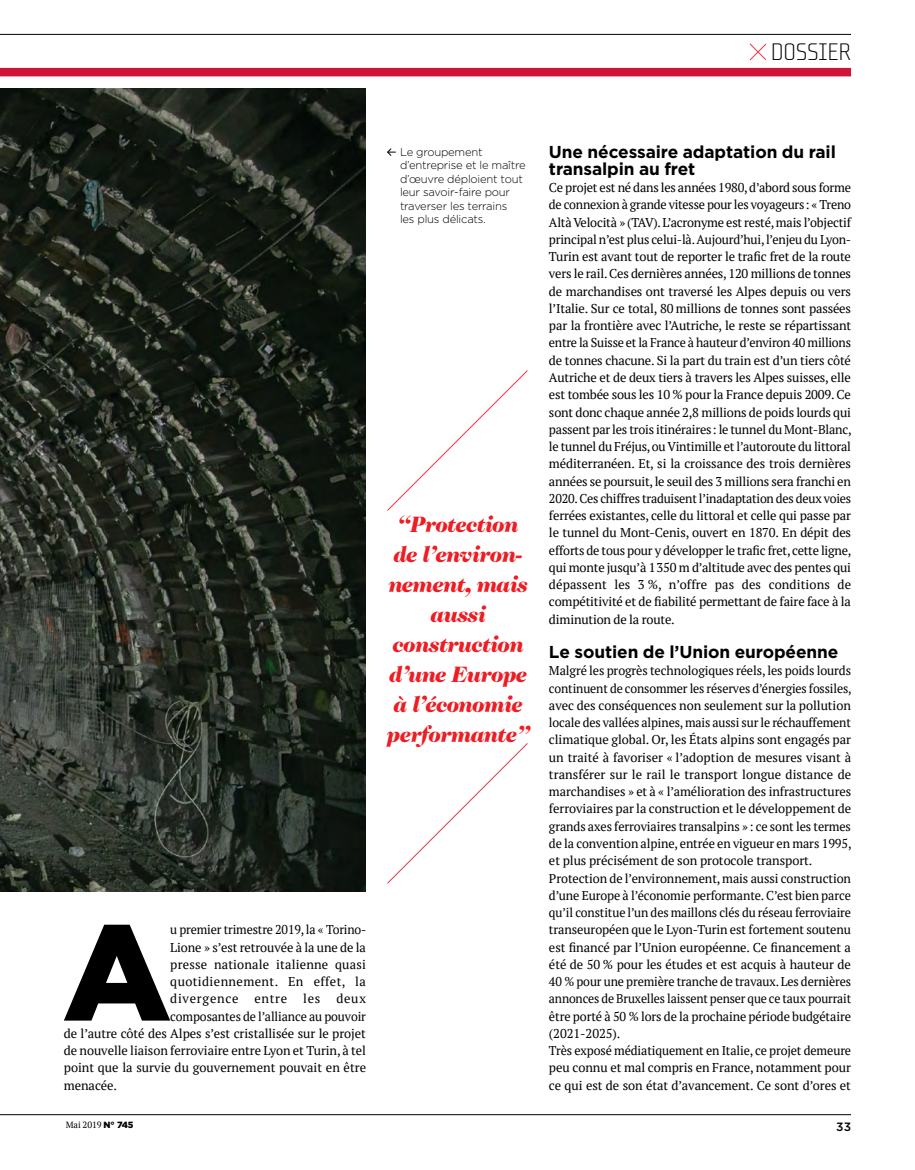
<style>
.page{position:relative;width:915px;height:1170px;background:#fff}
.page>*{position:absolute;margin:0;border:0;box-sizing:border-box;transform-origin:0 0}
.t1{font:900 135.9px "Gotham";color:#000}
.t2{font:25.95px "Transfer B Gauge";letter-spacing:-.01em;color:#000}
.t3{font:italic 900 22.5px/30px "Caslon Two Twenty Four";letter-spacing:-.025em;color:#ed1d24;text-align:center}
.t4{font:700 17.25px/17.2px "Gotham";letter-spacing:-.005em;color:#000}
.t5{font:12.75px/17.2px "PT Serif";letter-spacing:-.005em;color:#000;text-align:justify}
.t6{font:12.75px "PT Serif";letter-spacing:-.005em;color:#000;scale:.96 1}
.t7{font:12.75px "PT Serif";letter-spacing:.015em;color:#000}
.t8{font:12.75px "PT Serif";letter-spacing:.03em;color:#000}
.t9{font:12.75px "PT Serif";letter-spacing:.055em;color:#000}
.t10{font:500 12px "Gotham";color:#000}
.t11{font:300 11.25px/13.5px "Gotham";letter-spacing:-.02em;color:#000}
.t12{font:9px "PT Serif";letter-spacing:-.005em;color:#000}
.s1{font-family:"Gotham";font-weight:900}
</style>
<div class="page">
<hr style="left:0;top:1114px;width:850px;height:1px;background:#000">
<hr style="left:0;top:34px;width:850px;height:1px;background:#000">
<svg style="left:749px;top:43px;width:17px;height:18px"></svg>
<div style="left:0;top:68px;width:850px;height:8px;background:#d01339"></div>
<svg style="left:387px;top:370px;width:141px;height:141px"></svg>
<svg style="left:387px;top:743px;width:141px;height:141px"></svg>
<svg style="left:387px;top:148px;width:8px;height:8px"></svg>
<img style="left:0;top:89px;width:366px;height:802px">
<h2 class="t2" style="left:770px;top:38px;width:82px">DOSSIER</h2>
<h1 class="t1" style="left:63px;top:878px;width:110px">A</h1>
<p class="t6" style="left:170px;top:921px;width:206px">u premier trimestre 2019, la « Torino-</p>
<p class="t5" style="left:170px;top:938px;width:197px">Lione » s’est retrouvée à la une de la</p>
<p class="t7" style="left:170px;top:955px;width:197px">presse nationale italienne quasi</p>
<p class="t8" style="left:170px;top:973px;width:197px">quotidiennement. En effet, la</p>
<p class="t9" style="left:170px;top:990px;width:197px">divergence entre les deux</p>
<p class="t5" style="left:170px;top:1007px;width:197px">composantes de l’alliance au pouvoir</p>
<p class="t5" style="left:64px;top:1024px;width:303px">de l’autre côté des Alpes s’est cristallisée sur le projet</p>
<p class="t5" style="left:64px;top:1041px;width:304px">de nouvelle liaison ferroviaire entre Lyon et Turin, à tel</p>
<p class="t5" style="left:64px;top:1058px;width:304px">point que la survie du gouvernement pouvait en être</p>
<p class="t5" style="left:64px;top:1076px;width:55px">menacée.</p>
<p class="t11" style="left:400px;top:145px;width:127px">Le groupement d’entreprise et le maître d’œuvre déploient tout leur savoir-faire pour traverser les terrains<br>les plus délicats.</p>
<h3 class="t3" style="left:386px;top:509px;width:144px">“Protection de l’environ&shy;nement, mais aussi construction d’une Europe à l’économie performante”</h3>
<h3 class="t4" style="left:549px;top:143px;width:288px">Une nécessaire adaptation du rail transalpin au fret</h3>
<p class="t5" style="left:549px;top:179px;width:304px">Ce projet est né dans les années 1980, d’abord sous forme de connexion à grande vitesse pour les voyageurs: « Treno Altà Velocità » (TAV). L’acronyme est resté, mais l’objectif principal n’est plus celui-là. Aujourd’hui, l’enjeu du Lyon-Turin est avant tout de reporter le trafic fret de la route vers le rail. Ces dernières années, 120 millions de tonnes de marchandises ont traversé les Alpes depuis ou vers l’Italie. Sur ce total, 80 millions de tonnes sont passées par la frontière avec l’Autriche, le reste se répartissant entre la Suisse et la France à hauteur d’environ 40 millions de tonnes chacune. Si la part du train est d’un tiers côté Autriche et de deux tiers à travers les Alpes suisses, elle est tombée sous les 10 % pour la France depuis 2009. Ce sont donc chaque année 2,8 millions de poids lourds qui passent par les trois itinéraires: le tunnel du Mont-Blanc, le tunnel du Fréjus, ou Vintimille et l’autoroute du littoral méditerranéen. Et, si la croissance des trois dernières années se poursuit, le seuil des 3 millions sera franchi en 2020. Ces chiffres traduisent l’inadaptation des deux voies ferrées existantes, celle du littoral et celle qui passe par le tunnel du Mont-Cenis, ouvert en 1870. En dépit des efforts de tous pour y développer le trafic fret, cette ligne, qui monte jusqu’à 1350 m d’altitude avec des pentes qui dépassent les 3 %, n’offre pas des conditions de compétitivité et de fiabilité permettant de faire face à la diminution de la route.</p>
<h3 class="t4" style="left:549px;top:643px;width:291px">Le soutien de l’Union européenne</h3>
<p class="t5" style="left:549px;top:662px;width:304px;text-align:left">Malgré les progrès technologiques réels, les poids lourds continuent de consommer les réserves d’énergies fossiles, avec des conséquences non seulement sur la pollution locale des vallées alpines, mais aussi sur le réchauffement climatique global. Or, les États alpins sont engagés par un traité à favoriser « l’adoption de mesures visant à transférer sur le rail le transport longue distance de marchandises » et à « l’amélioration des infrastructures ferroviaires par la construction et le développement de grands axes ferroviaires transalpins »: ce sont les termes de la convention alpine, entrée en vigueur en mars 1995, et plus précisément de son protocole transport.<br>Protection de l’environnement, mais aussi construction d’une Europe à l’économie performante. C’est bien parce qu’il constitue l’un des maillons clés du réseau ferroviaire transeuropéen que le Lyon-Turin est fortement soutenu est financé par l’Union européenne. Ce financement a été de 50 % pour les études et est acquis à hauteur de 40 % pour une première tranche de travaux. Les dernières annonces de Bruxelles laissent penser que ce taux pourrait être porté à 50 % lors de la prochaine période budgétaire (2021-2025).<br>Très exposé médiatiquement en Italie, ce projet demeure peu connu et mal compris en France, notamment pour ce qui est de son état d’avancement. Ce sont d’ores et</p>
<p class="t12" style="left:66px;top:1119px;width:69px">Mai 2019 <span class="s1">N° 745</span></p>
<p class="t10" style="left:835px;top:1118px;width:17px">33</p>
</div>
